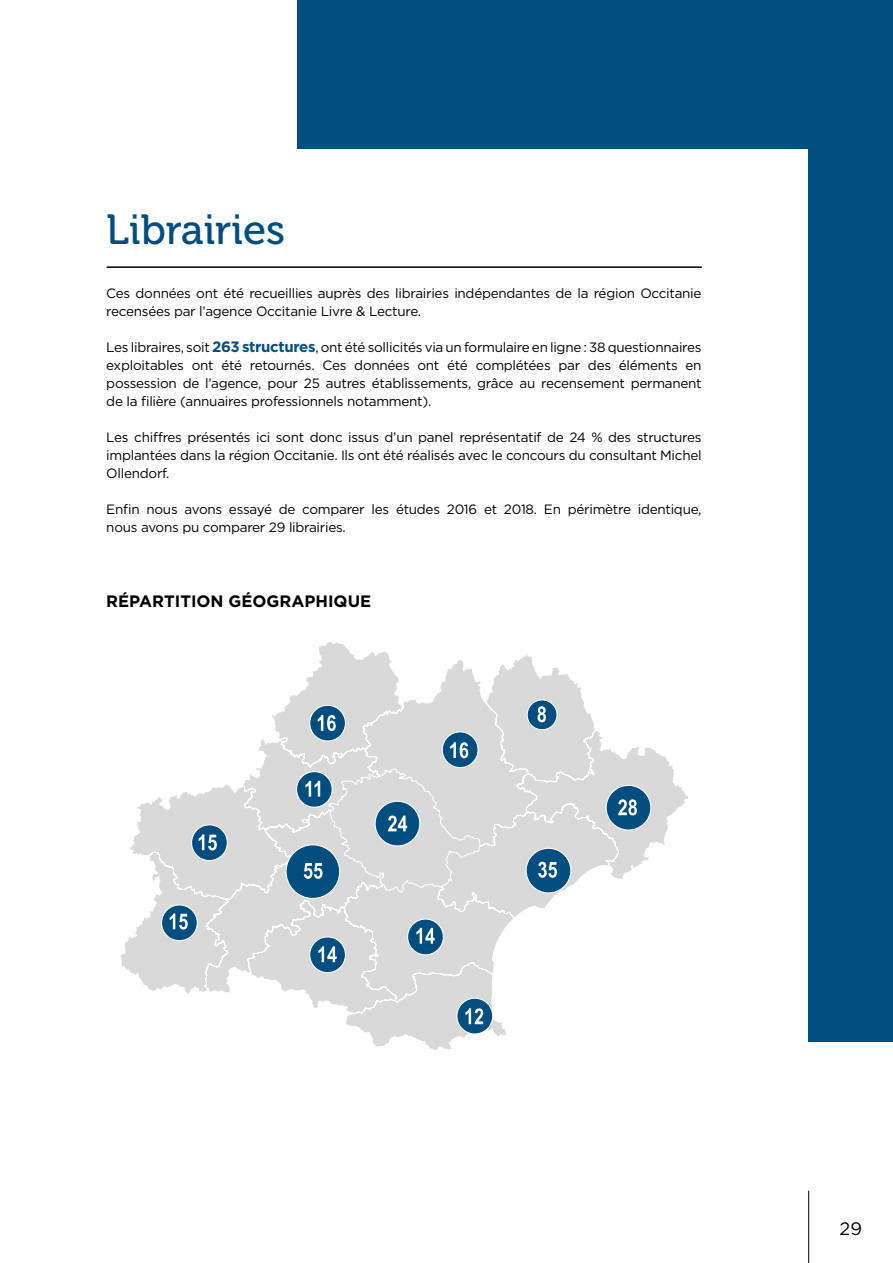
<style>
.page{position:relative;width:893px;height:1263px;background:#fff}
.page>*{position:absolute;margin:0;border:0;box-sizing:border-box;transform-origin:0 0}
.t1{font:42px "Museo 500";color:#004e80}
.t2{font:18px "Gotham";color:#000}
.t3{font:700 16.5px "Gotham";color:#000}
.t4{font:13.5px/18px "Gotham";letter-spacing:-.02em;color:#000}
.s1{font-weight:700;font-size:15px;color:#004e80}
</style>
<div class="page">
<div style="left:298px;top:0;width:595px;height:1042px;background:#004e80"></div>
<div style="left:0;top:149px;width:808px;height:982px;background:#fff"></div>
<hr style="left:808px;top:1191px;width:1px;height:72px;background:#000">
<hr style="left:106px;top:266px;width:596px;height:2px;background:#000">
<svg style="left:120px;top:641px;width:568px;height:409px"></svg>
<div style="left:286px;top:844px;width:54px;height:55px;background:#004e80;border-radius:50%"></div>
<div style="left:285px;top:844px;width:55px;height:55px;border:1px solid #fff;border-radius:50%"></div>
<div style="left:296px;top:771px;width:36px;height:36px;background:#004e80;border-radius:50%"></div>
<div style="left:296px;top:771px;width:37px;height:37px;border:1px solid #fff;border-radius:50%"></div>
<svg style="left:305px;top:781px;width:15px;height:16px"></svg>
<div style="left:606px;top:785px;width:45px;height:45px;background:#004e80;border-radius:50%"></div>
<div style="left:605px;top:784px;width:47px;height:47px;border:1px solid #fff;border-radius:50%"></div>
<svg style="left:304px;top:863px;width:19px;height:16px"></svg>
<svg style="left:618px;top:799px;width:19px;height:16px"></svg>
<div style="left:457px;top:998px;width:36px;height:36px;background:#004e80;border-radius:50%"></div>
<div style="left:456px;top:997px;width:37px;height:37px;border:1px solid #fff;border-radius:50%"></div>
<svg style="left:465px;top:1008px;width:18px;height:16px"></svg>
<div style="left:407px;top:919px;width:37px;height:36px;background:#004e80;border-radius:50%"></div>
<div style="left:407px;top:918px;width:37px;height:37px;border:1px solid #fff;border-radius:50%"></div>
<svg style="left:416px;top:928px;width:19px;height:16px"></svg>
<div style="left:309px;top:705px;width:37px;height:36px;background:#004e80;border-radius:50%"></div>
<div style="left:309px;top:704px;width:37px;height:38px;border:1px solid #fff;border-radius:50%"></div>
<svg style="left:318px;top:715px;width:18px;height:16px"></svg>
<div style="left:442px;top:732px;width:36px;height:36px;background:#004e80;border-radius:50%"></div>
<div style="left:442px;top:731px;width:37px;height:37px;border:1px solid #fff;border-radius:50%"></div>
<svg style="left:450px;top:742px;width:18px;height:16px"></svg>
<div style="left:527px;top:700px;width:30px;height:30px;background:#004e80;border-radius:50%"></div>
<div style="left:527px;top:699px;width:31px;height:31px;border:1px solid #fff;border-radius:50%"></div>
<svg style="left:538px;top:706px;width:8px;height:16px"></svg>
<div style="left:309px;top:937px;width:37px;height:36px;background:#004e80;border-radius:50%"></div>
<div style="left:309px;top:936px;width:37px;height:37px;border:1px solid #fff;border-radius:50%"></div>
<svg style="left:318px;top:946px;width:19px;height:16px"></svg>
<div style="left:526px;top:848px;width:45px;height:45px;background:#004e80;border-radius:50%"></div>
<div style="left:525px;top:847px;width:47px;height:47px;border:1px solid #fff;border-radius:50%"></div>
<svg style="left:538px;top:862px;width:19px;height:16px"></svg>
<div style="left:375px;top:801px;width:45px;height:45px;background:#004e80;border-radius:50%"></div>
<div style="left:374px;top:800px;width:47px;height:47px;border:1px solid #fff;border-radius:50%"></div>
<svg style="left:388px;top:815px;width:19px;height:16px"></svg>
<div style="left:191px;top:825px;width:37px;height:36px;background:#004e80;border-radius:50%"></div>
<div style="left:191px;top:824px;width:37px;height:37px;border:1px solid #fff;border-radius:50%"></div>
<svg style="left:199px;top:834px;width:18px;height:16px"></svg>
<div style="left:161px;top:905px;width:36px;height:36px;background:#004e80;border-radius:50%"></div>
<div style="left:161px;top:904px;width:37px;height:37px;border:1px solid #fff;border-radius:50%"></div>
<svg style="left:170px;top:913px;width:18px;height:16px"></svg>
<h1 class="t1" style="left:106px;top:207px;width:180px">Librairies</h1>
<p class="t4" style="left:106px;top:284px;width:597px">Ces données ont été recueillies auprès des librairies indépendantes de la région Occitanie recensées par l’agence Occitanie Livre &amp; Lecture.</p>
<p class="t4" style="left:106px;top:338px;width:597px;text-align:justify">Les libraires, soit <span class="s1">263 structures</span>, ont été sollicités via un formulaire en ligne : 38 questionnaires exploitables ont été retournés. Ces données ont été complétées par des éléments en possession de l’agence, pour 25 autres établissements, grâce au recensement permanent de la filière (annuaires professionnels notamment).</p>
<p class="t4" style="left:106px;top:428px;width:597px;text-align:justify">Les chiffres présentés ici sont donc issus d’un panel représentatif de 24 % des structures implantées dans la région Occitanie. Ils ont été réalisés avec le concours du consultant Michel Ollendorf.</p>
<p class="t4" style="left:106px;top:500px;width:597px">Enfin nous avons essayé de comparer les études 2016 et 2018. En périmètre identique, nous avons pu comparer 29 librairies.</p>
<p class="t3" style="left:106px;top:590px;width:266px">RÉPARTITION GÉOGRAPHIQUE</p>
<h2 class="t2" style="left:840px;top:1217px;width:24px">29</h2>
</div>
